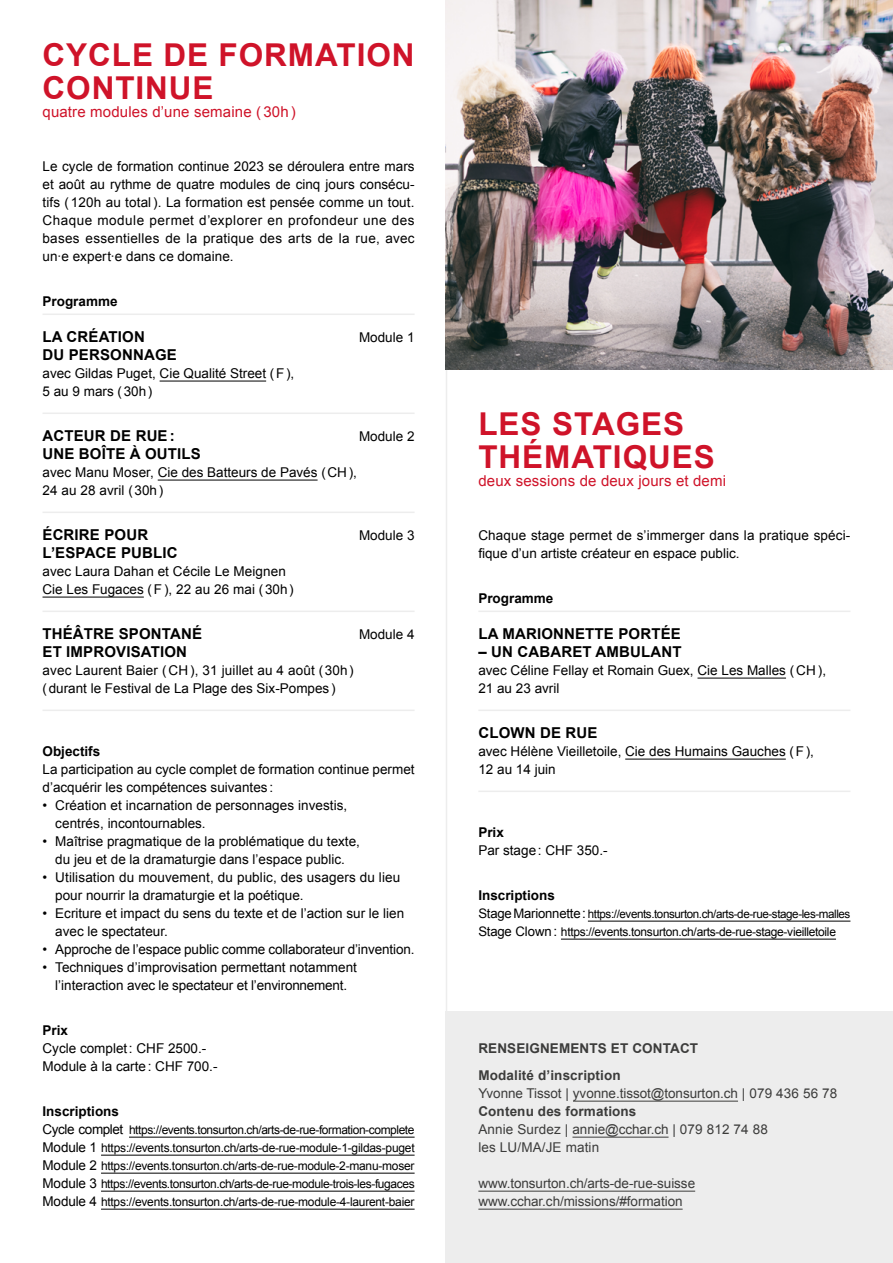
<style>
.page{position:relative;width:893px;height:1263px;background:#fff}
.page>*{position:absolute;margin:0;border:0;box-sizing:border-box;transform-origin:0 0}
.t1{font:700 31.5px/33px "Arial";letter-spacing:.03em;color:#cf1329}
.t2{font:700 15px "Arial";letter-spacing:.01em;color:#000}
.t3{font:15px "Arial";letter-spacing:.01em;color:#cf1329}
.t4{font:13.5px/18px "Arial";color:#000}
.t5{font:13.5px/18px "Arial";letter-spacing:-.005em;color:#3c3c3b}
.t6{font:700 13.5px/27px "Arial";letter-spacing:.01em;color:#3c3c3b}
.t7{font:700 13.5px "Arial";color:#000}
.t8{font:12px/18px "Arial";letter-spacing:-.025em;color:#000;text-align:justify}
.t9{font:11.7px "Arial";letter-spacing:-.035em;color:#000}
.s1{font-size:13.5px}
.s2{font-size:13.2px}
</style>
<div class="page">
<hr style="left:697px;top:678px;width:89px;height:1px;background:#000">
<hr style="left:625px;top:759px;width:161px;height:1px;background:#000">
<hr style="left:588px;top:921px;width:262px;height:1px;background:#000">
<hr style="left:561px;top:939px;width:275px;height:1px;background:#000">
<hr style="left:478px;top:611px;width:372px;height:1px;background:#ededed">
<hr style="left:478px;top:710px;width:372px;height:1px;background:#ededed">
<hr style="left:478px;top:791px;width:372px;height:1px;background:#ededed">
<hr style="left:160px;top:381px;width:106px;height:1px;background:#000">
<hr style="left:158px;top:480px;width:160px;height:1px;background:#000">
<hr style="left:43px;top:597px;width:101px;height:1px;background:#000">
<hr style="left:129px;top:1137px;width:286px;height:1px;background:#000">
<hr style="left:101px;top:1155px;width:314px;height:1px;background:#000">
<hr style="left:101px;top:1173px;width:314px;height:1px;background:#000">
<hr style="left:101px;top:1191px;width:314px;height:1px;background:#000">
<hr style="left:101px;top:1209px;width:314px;height:1px;background:#000">
<hr style="left:43px;top:314px;width:372px;height:1px;background:#ededed">
<hr style="left:43px;top:413px;width:372px;height:1px;background:#ededed">
<hr style="left:43px;top:512px;width:372px;height:1px;background:#ededed">
<hr style="left:43px;top:611px;width:372px;height:1px;background:#ededed">
<hr style="left:43px;top:710px;width:372px;height:1px;background:#ededed">
<hr style="left:446px;top:43px;width:1px;height:1161px;background:#ededed">
<div style="left:446px;top:1011px;width:447px;height:252px;background:#ededed"></div>
<hr style="left:573px;top:1101px;width:165px;height:1px;background:#3c3c3b">
<hr style="left:572px;top:1137px;width:96px;height:1px;background:#3c3c3b">
<hr style="left:478px;top:1191px;width:217px;height:1px;background:#3c3c3b">
<hr style="left:478px;top:1209px;width:205px;height:1px;background:#3c3c3b">
<img style="left:446px;top:0;width:447px;height:369px">
<h1 class="t1" style="left:43px;top:40px;width:374px">CYCLE DE FORMATION<br>CONTINUE</h1>
<p class="t3" style="left:43px;top:102px;width:255px">quatre modules d’une semaine ( 30h )</p>
<p class="t4" style="left:43px;top:157px;width:374px;text-align:justify">Le cycle de formation continue 2023 se déroulera entre mars et août au rythme de quatre modules de cinq jours consécu&shy;tifs ( 120h au total). La formation est pensée comme un tout.<br>Chaque module permet d’explorer en profondeur une des bases essentielles de la pratique des arts de la rue, avec un·e expert·e dans ce domaine.</p>
<p class="t7" style="left:43px;top:292px;width:77px">Programme</p>
<p class="t2" style="left:43px;top:327px;width:104px">LA CRÉATION</p>
<p class="t4" style="left:359px;top:328px;width:57px">Module 1</p>
<p class="t2" style="left:43px;top:345px;width:136px">DU PERSONNAGE</p>
<p class="t4" style="left:43px;top:364px;width:253px">avec Gildas Puget, Cie Qualité Street (F),<br>5 au 9 mars (30h)</p>
<p class="t2" style="left:43px;top:426px;width:134px">ACTEUR DE RUE:</p>
<p class="t4" style="left:359px;top:427px;width:57px">Module 2</p>
<p class="t2" style="left:43px;top:444px;width:160px">UNE BOÎTE À OUTILS</p>
<p class="t4" style="left:43px;top:463px;width:316px">avec Manu Moser, Cie des Batteurs de Pavés (CH),<br>24 au 28 avril (30h)</p>
<p class="t2" style="left:43px;top:525px;width:107px">ÉCRIRE POUR</p>
<p class="t4" style="left:359px;top:526px;width:57px">Module 3</p>
<p class="t2" style="left:43px;top:543px;width:137px">L’ESPACE PUBLIC</p>
<p class="t4" style="left:43px;top:562px;width:253px">avec Laura Dahan et Cécile Le Meignen<br>Cie Les Fugaces (F), 22 au 26 mai (30h)</p>
<p class="t2" style="left:43px;top:624px;width:161px">THÉÂTRE SPONTANÉ</p>
<p class="t4" style="left:359px;top:625px;width:57px">Module 4</p>
<p class="t2" style="left:43px;top:642px;width:146px">ET IMPROVISATION</p>
<p class="t4" style="left:43px;top:661px;width:313px">avec Laurent Baier ( CH ), 31 juillet au 4 août (30h) (durant le Festival de La Plage des Six-Pompes )</p>
<p class="t7" style="left:43px;top:742px;width:59px">Objectifs</p>
<p class="t4" style="left:43px;top:760px;width:374px">La participation au cycle complet de formation continue permet d’acquérir les compétences suivantes :</p>
<p class="t4" style="left:55px;top:796px;width:294px;text-indent:-13px">• Création et incarnation de personnages investis, centrés, incontournables.</p>
<p class="t4" style="left:43px;top:832px;width:319px;text-align:center">• Maîtrise pragmatique de la problématique du texte, du jeu et de la dramaturgie dans l’espace public.</p>
<p class="t4" style="left:55px;top:868px;width:347px;text-indent:-13px">• Utilisation du mouvement, du public, des usagers du lieu pour nourrir la dramaturgie et la poétique.</p>
<p class="t4" style="left:55px;top:904px;width:350px;text-indent:-13px">• Ecriture et impact du sens du texte et de l’action sur le lien avec le spectateur.</p>
<p class="t4" style="left:43px;top:940px;width:373px">• Approche de l’espace public comme collaborateur d’invention.</p>
<p class="t4" style="left:43px;top:958px;width:316px;text-align:center">• Techniques d’improvisation permettant notamment l’interaction avec le spectateur et l’environnement.</p>
<p class="t7" style="left:43px;top:1021px;width:27px">Prix</p>
<p class="t4" style="left:43px;top:1039px;width:177px">Cycle complet: CHF 2500.-<br>Module à la carte: CHF 700.-</p>
<p class="t7" style="left:43px;top:1102px;width:78px">Inscriptions</p>
<p class="t8" style="left:43px;top:1121px;width:374px"><span class="s1">Cycle complet</span> https://events.tonsurton.ch/arts-de-rue-formation-complete <span class="s1">Module 1</span> https://events.tonsurton.ch/arts-de-rue-module-1-gildas-puget <span class="s1">Module 2</span> https://events.tonsurton.ch/arts-de-rue-module-2-manu-moser <span class="s1">Module 3</span> https://events.tonsurton.ch/arts-de-rue-module-trois-les-fugaces <span class="s1">Module 4</span> https://events.tonsurton.ch/arts-de-rue-module-4-laurent-baier</p>
<h1 class="t1" style="left:478px;top:409px;width:238px">LES STAGES<br>THÉMATIQUES</h1>
<p class="t3" style="left:478px;top:471px;width:249px">deux sessions de deux jours et demi</p>
<p class="t4" style="left:478px;top:526px;width:374px">Chaque stage permet de s’immerger dans la pratique spéci&shy;fique d’un artiste créateur en espace public.</p>
<p class="t7" style="left:478px;top:589px;width:77px">Programme</p>
<p class="t2" style="left:478px;top:624px;width:204px">LA MARIONNETTE PORTÉE</p>
<p class="t2" style="left:478px;top:642px;width:205px">– UN CABARET AMBULANT</p>
<p class="t4" style="left:478px;top:661px;width:349px">avec Céline Fellay et Romain Guex, Cie Les Malles ( CH ),<br>21 au 23 avril</p>
<p class="t2" style="left:478px;top:723px;width:121px">CLOWN DE RUE</p>
<p class="t4" style="left:478px;top:742px;width:337px">avec Hélène Vieilletoile, Cie des Humains Gauches (F),<br>12 au 14 juin</p>
<p class="t7" style="left:478px;top:823px;width:27px">Prix</p>
<p class="t4" style="left:478px;top:841px;width:131px">Par stage: CHF 350.-</p>
<p class="t7" style="left:478px;top:886px;width:78px">Inscriptions</p>
<p class="t9" style="left:478px;top:906px;width:374px"><span class="s2">Stage Marionnette</span><span class="s1">:</span> https://events.tonsurton.ch/arts-de-rue-stage-les-malles</p>
<p class="t8" style="left:478px;top:923px;width:359px"><span class="s2">Stage Clown</span><span class="s1">:</span> https://events.tonsurton.ch/arts-de-rue-stage-vieilletoile</p>
<p class="t6" style="left:478px;top:1035px;width:221px">RENSEIGNEMENTS ET CONTACT<br>Modalité d’inscription</p>
<p class="t5" style="left:478px;top:1084px;width:360px">Yvonne Tissot | yvonne.tissot@tonsurton.ch | 079 436 56 78</p>
<p class="t6" style="left:478px;top:1098px;width:160px">Contenu des formations</p>
<p class="t5" style="left:478px;top:1120px;width:291px">Annie Surdez | annie@cchar.ch | 079 812 74 88 les LU/MA/JE matin</p>
<p class="t5" style="left:478px;top:1174px;width:218px">www.tonsurton.ch/arts-de-rue-suisse www.cchar.ch/missions/#formation</p>
</div>
